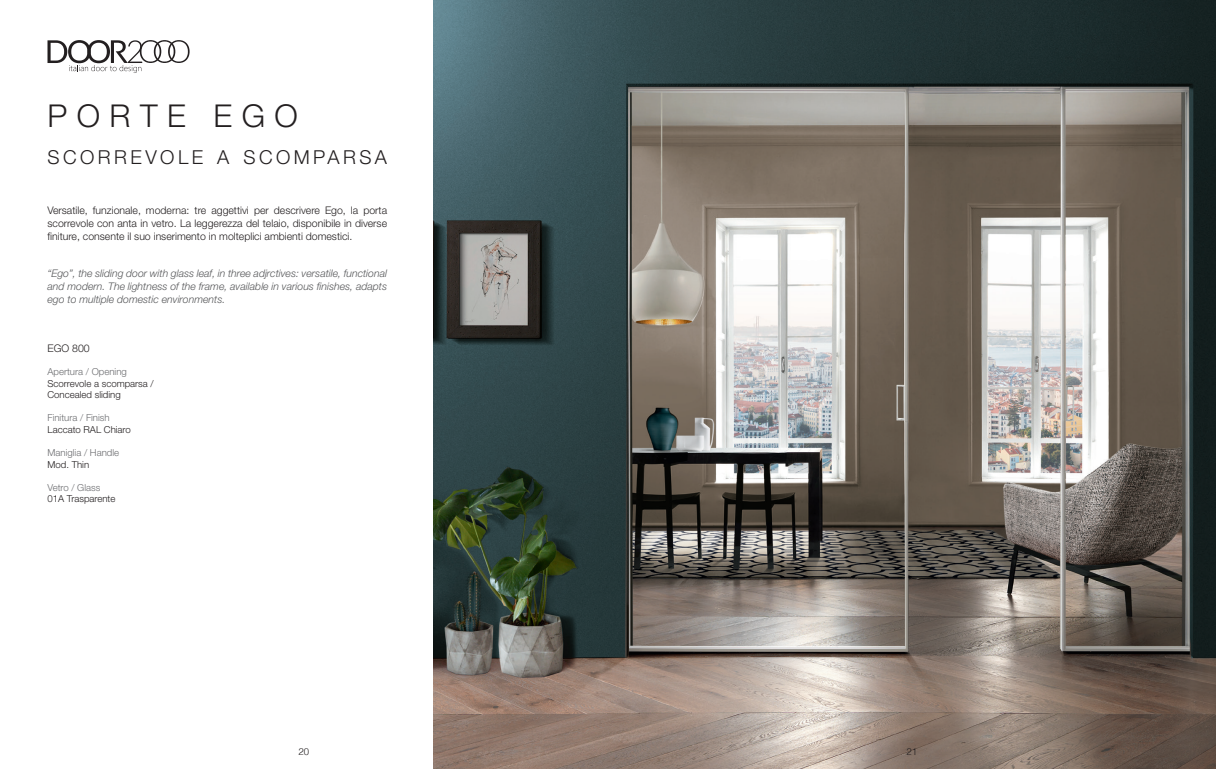
<style>
.page{position:relative;width:1216px;height:769px;background:#fff}
.page>*{position:absolute;margin:0;border:0;box-sizing:border-box;transform-origin:0 0}
.t1{font:300 31.5px "Helvetica Neue LT Pro";letter-spacing:.3em;color:#231f20}
.t2{font:300 19.25px "Helvetica Neue LT Pro";letter-spacing:.18em;color:#231f20}
.t3{font:300 10.5px/12.6px "Helvetica Neue LT Pro";color:#231f20;text-align:justify}
.t4{font:italic 300 10.5px/12.6px "Helvetica Neue LT Pro";color:#57585a;text-align:justify}
.t5{font:300 9.62px/11.5px "Helvetica Neue LT Pro";color:#231f20}
.t6{font:300 9.62px "Helvetica Neue LT Pro";color:#6c6d70}
.t7{font:300 9.62px "Helvetica";color:#231f20}
</style>
<div class="page">
<img style="left:433px;top:0;width:782px;height:769px">
<svg style="left:47px;top:40px;width:142px;height:33px"></svg>
<h1 class="t1" style="left:47px;top:97px;width:252px">PORTE EGO</h1>
<h2 class="t2" style="left:47px;top:145px;width:341px">SCORREVOLE A SCOMPARSA</h2>
<p class="t3" style="left:47px;top:204px;width:341px">Versatile, funzionale, moderna: tre aggettivi per descrivere Ego, la porta scorrevole con anta in vetro. La leggerezza del telaio, disponibile in diverse finiture, consente il suo inserimento in molteplici ambienti domestici.</p>
<p class="t4" style="left:47px;top:267px;width:341px">“Ego”, the sliding door with glass leaf, in three adjrctives: versatile, functional and modern. The lightness of the frame, available in various finishes, adapts ego to multiple domestic environments.</p>
<p class="t3" style="left:47px;top:342px;width:44px">EGO 800</p>
<p class="t6" style="left:47px;top:366px;width:81px">Apertura / Opening</p>
<p class="t5" style="left:47px;top:377px;width:108px">Scorrevole a scomparsa /<br>Concealed sliding</p>
<p class="t6" style="left:47px;top:412px;width:64px">Finitura / Finish</p>
<p class="t5" style="left:47px;top:423px;width:85px">Laccato RAL Chiaro</p>
<p class="t6" style="left:47px;top:447px;width:73px">Maniglia / Handle</p>
<p class="t5" style="left:47px;top:458px;width:43px">Mod. Thin</p>
<p class="t6" style="left:47px;top:481px;width:54px">Vetro / Glass</p>
<p class="t5" style="left:47px;top:493px;width:69px">01A Trasparente</p>
<p class="t7" style="left:298px;top:743px;width:12px">20</p>
<p class="t7" style="left:906px;top:743px;width:12px">21</p>
</div>
